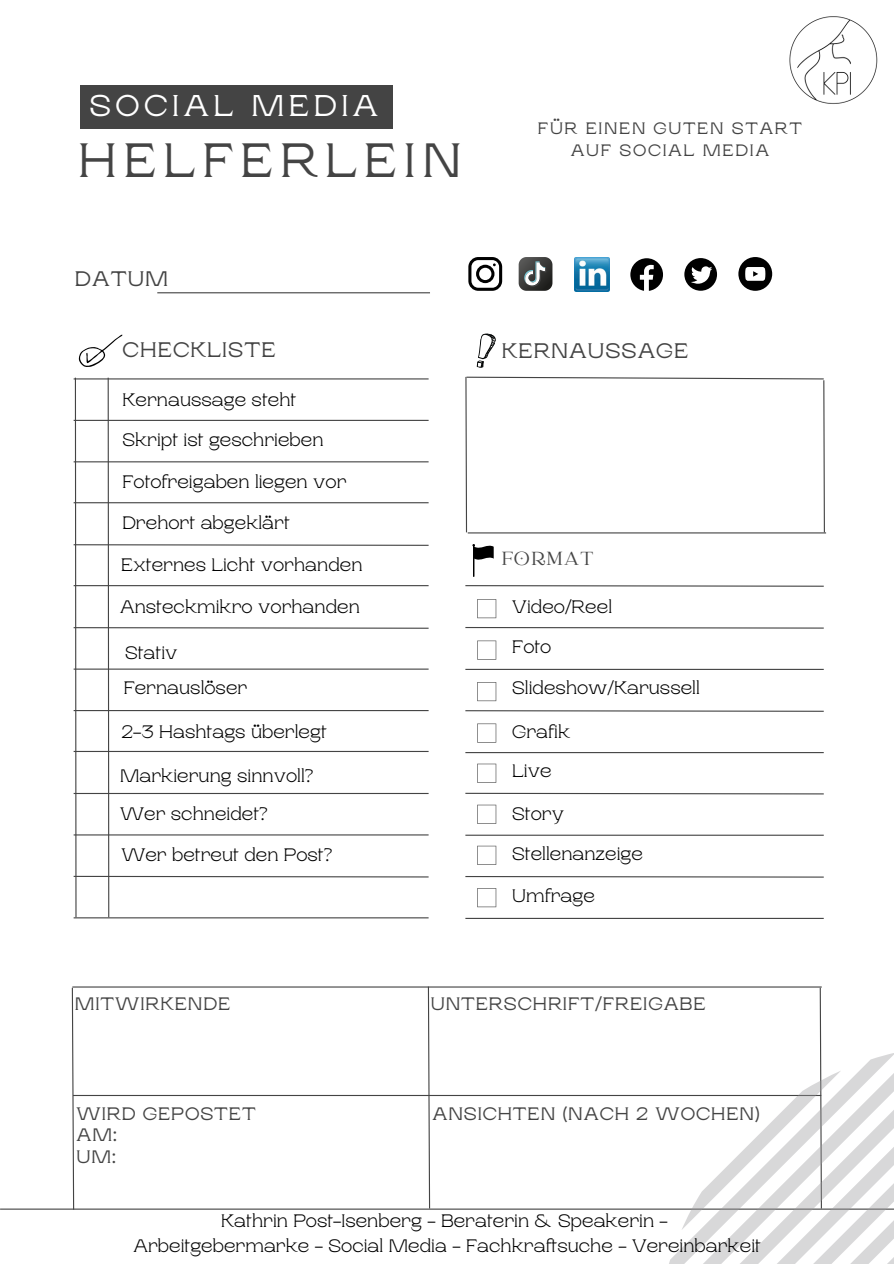
<style>
.page{position:relative;width:894px;height:1264px;background:#fff}
.page>*{position:absolute;margin:0;border:0;box-sizing:border-box;transform-origin:0 0}
.t1{font:48px "Rasputin";letter-spacing:.15em;color:#444}
.t2{font:30px "Rasputin";letter-spacing:.15em;color:#fff}
.t3{font:21px "Rasputin";letter-spacing:.05em;color:#444}
.t4{font:21px "Catchy Mager";letter-spacing:.05em;color:#444}
.t5{font:300 18px "Rasputin";color:#000}
.t6{font:18px "Rasputin";letter-spacing:.05em;color:#444}
.t7{font:16.5px/21.5px "Rasputin";letter-spacing:.1em;color:#444;text-align:center}
</style>
<div class="page">
<hr style="left:72px;top:986px;width:749px;height:1px;background:#444">
<hr style="left:73px;top:1094px;width:748px;height:2px;background:#444">
<hr style="left:465px;top:669px;width:358px;height:1px;background:#444">
<hr style="left:465px;top:917px;width:358px;height:2px;background:#444">
<svg style="left:465px;top:792px;width:359px;height:3px"></svg>
<svg style="left:465px;top:710px;width:359px;height:2px"></svg>
<svg style="left:465px;top:585px;width:359px;height:2px"></svg>
<hr style="left:465px;top:834px;width:358px;height:1px;background:#444">
<hr style="left:465px;top:752px;width:358px;height:1px;background:#444">
<svg style="left:465px;top:627px;width:359px;height:2px"></svg>
<svg style="left:465px;top:876px;width:359px;height:2px"></svg>
<svg style="left:477px;top:599px;width:19px;height:19px"></svg>
<svg style="left:477px;top:682px;width:19px;height:19px"></svg>
<svg style="left:477px;top:640px;width:19px;height:19px"></svg>
<svg style="left:477px;top:723px;width:19px;height:19px"></svg>
<svg style="left:477px;top:763px;width:19px;height:19px"></svg>
<svg style="left:477px;top:804px;width:19px;height:19px"></svg>
<svg style="left:477px;top:845px;width:19px;height:19px"></svg>
<svg style="left:477px;top:888px;width:19px;height:19px"></svg>
<hr style="left:0;top:1208px;width:893px;height:1px;background:#444">
<svg style="left:465px;top:376px;width:360px;height:157px"></svg>
<svg style="left:427px;top:986px;width:3px;height:223px"></svg>
<svg style="left:71px;top:986px;width:4px;height:224px"></svg>
<svg style="left:818px;top:986px;width:4px;height:58px"></svg>
<svg style="left:73px;top:377px;width:356px;height:541px"></svg>
<img style="left:574px;top:257px;width:35px;height:35px">
<svg style="left:630px;top:258px;width:33px;height:33px"></svg>
<svg style="left:684px;top:258px;width:32px;height:33px"></svg>
<svg style="left:518px;top:257px;width:34px;height:34px"></svg>
<svg style="left:738px;top:257px;width:34px;height:34px"></svg>
<svg style="left:468px;top:257px;width:34px;height:34px"></svg>
<hr style="left:157px;top:292px;width:273px;height:1px;background:#444">
<svg style="left:79px;top:334px;width:43px;height:33px"></svg>
<svg style="left:476px;top:333px;width:20px;height:35px"></svg>
<svg style="left:472px;top:544px;width:21px;height:33px"></svg>
<svg style="left:655px;top:1044px;width:238px;height:219px"></svg>
<img style="left:789px;top:16px;width:89px;height:88px">
<div style="left:80px;top:85px;width:312px;height:43px;background:#444"></div>
<p class="t2" style="left:89px;top:89px;width:290px">SOCIAL MEDIA</p>
<p class="t1" style="left:79px;top:134px;width:384px">HELFERLEIN</p>
<p class="t3" style="left:75px;top:267px;width:95px">DATUM</p>
<p class="t3" style="left:122px;top:338px;width:155px">CHECKLISTE</p>
<p class="t5" style="left:122px;top:390px;width:175px">Kernaussage steht</p>
<p class="t5" style="left:122px;top:430px;width:202px">Skript ist geschrieben</p>
<p class="t5" style="left:122px;top:471px;width:225px">Fotofreigaben liegen vor</p>
<p class="t5" style="left:122px;top:512px;width:169px">Drehort abgeklärt</p>
<p class="t5" style="left:121px;top:555px;width:243px">Externes Licht vorhanden</p>
<p class="t5" style="left:120px;top:596px;width:241px">Ansteckmikro vorhanden</p>
<p class="t5" style="left:125px;top:642px;width:54px">Stativ</p>
<p class="t5" style="left:124px;top:678px;width:125px">Fernauslöser</p>
<p class="t5" style="left:121px;top:721px;width:207px">2-3 Hashtags überlegt</p>
<p class="t5" style="left:120px;top:765px;width:195px">Markierung sinnvoll?</p>
<p class="t5" style="left:120px;top:804px;width:149px">Wer schneidet?</p>
<p class="t5" style="left:121px;top:844px;width:212px">Wer betreut den Post?</p>
<p class="t7" style="left:537px;top:118px;width:265px">FÜR EINEN GUTEN START<br>AUF SOCIAL MEDIA</p>
<p class="t3" style="left:501px;top:339px;width:188px">KERNAUSSAGE</p>
<p class="t4" style="left:501px;top:548px;width:93px">FORMAT</p>
<p class="t5" style="left:512px;top:597px;width:101px">Video/Reel</p>
<p class="t5" style="left:512px;top:636px;width:41px">Foto</p>
<p class="t5" style="left:512px;top:678px;width:189px">Slideshow/Karussell</p>
<p class="t5" style="left:512px;top:721px;width:59px">Grafik</p>
<p class="t5" style="left:512px;top:761px;width:41px">Live</p>
<p class="t5" style="left:512px;top:803px;width:53px">Story</p>
<p class="t5" style="left:512px;top:843px;width:132px">Stellenanzeige</p>
<p class="t5" style="left:512px;top:885px;width:84px">Umfrage</p>
<p class="t6" style="left:75px;top:993px;width:157px">MITWIRKENDE</p>
<p class="t6" style="left:77px;top:1103px;width:180px">WIRD GEPOSTET</p>
<p class="t6" style="left:77px;top:1124px;width:42px">AM:</p>
<p class="t6" style="left:77px;top:1146px;width:41px">UM:</p>
<p class="t6" style="left:430px;top:993px;width:276px">UNTERSCHRIFT/FREIGABE</p>
<p class="t6" style="left:432px;top:1103px;width:329px">ANSICHTEN (NACH 2 WOCHEN)</p>
<p class="t5" style="left:221px;top:1210px;width:448px">Kathrin Post-Isenberg - Beraterin &amp; Speakerin -</p>
<p class="t5" style="left:133px;top:1235px;width:628px">Arbeitgebermarke - Social Media - Fachkraftsuche - Vereinbarkeit</p>
</div>
